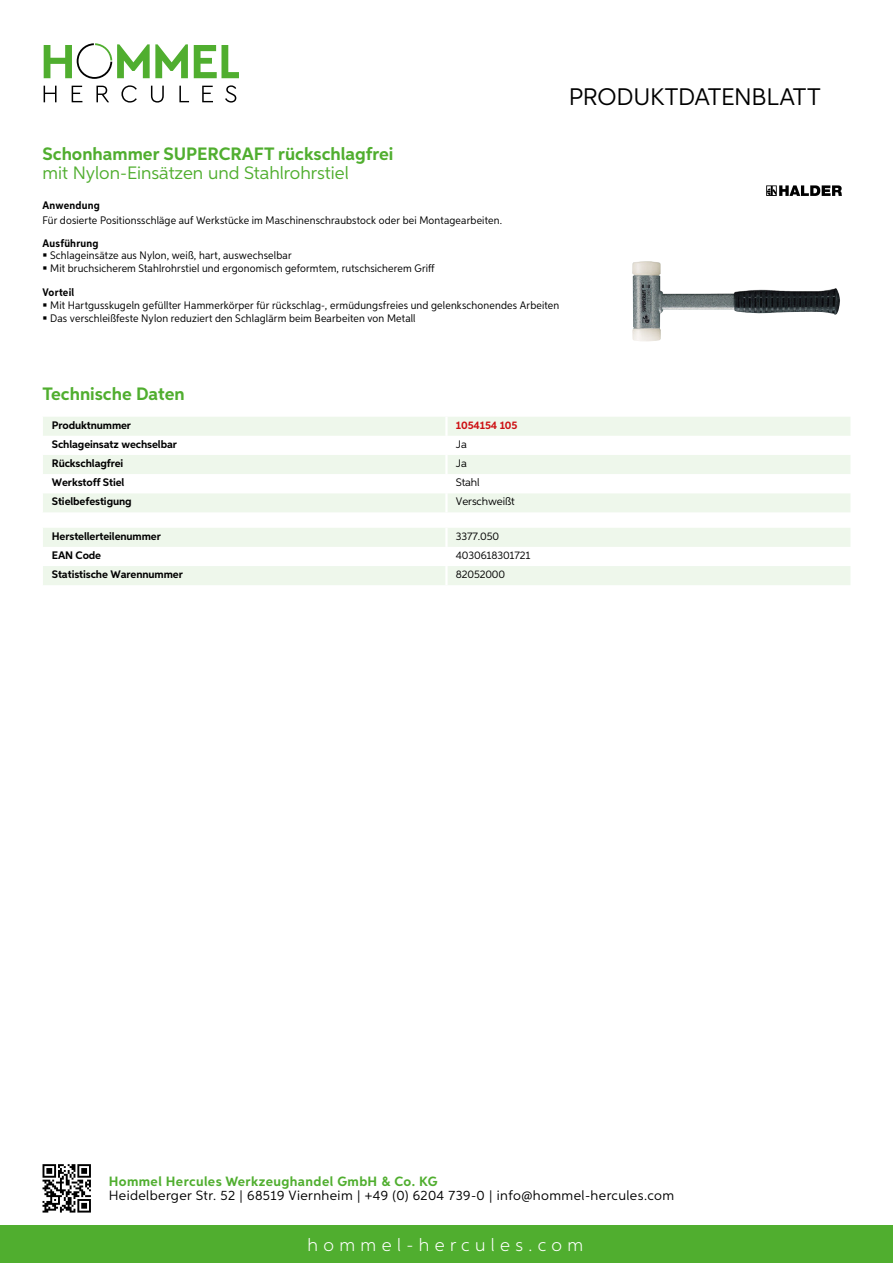
<style>
.page{position:relative;width:893px;height:1263px;background:#fff}
.page>*{position:absolute;margin:0;border:0;box-sizing:border-box;transform-origin:0 0}
.t1{font:24px "Aspira";letter-spacing:-.01em;color:#000}
.t2{font:700 18px "Aspira";color:#50ae2f}
.t3{font:18px "Aspira";color:#50ae2f}
.t4{font:300 18px "Aspira";letter-spacing:.3em;color:#fff}
.t5{font:13.5px "Aspira";letter-spacing:.03em;color:#000}
.t6{font:700 13.5px "Aspira";letter-spacing:.03em;color:#50ae2f}
.t7{font:10.95px/12.8px "Aspira Nar";letter-spacing:.015em;color:#000}
.t8{font:700 10.95px "Aspira";letter-spacing:-.01em;color:#000}
.t9{font:10.95px "Aspira";letter-spacing:-.01em;color:#000}
.t10{font:700 10.95px "Aspira Nar";letter-spacing:.02em;color:#000}
.t11{font:700 10.95px "Aspira";letter-spacing:-.01em;color:#cd1013}
</style>
<div class="page">
<div style="left:0;top:1226px;width:893px;height:37px;background:#50ae2f"></div>
<svg style="left:43px;top:1164px;width:48px;height:48px"></svg>
<svg style="left:194px;top:45px;width:45px;height:33px"></svg>
<svg style="left:44px;top:43px;width:144px;height:36px"></svg>
<svg style="left:44px;top:86px;width:13px;height:16px"></svg>
<svg style="left:72px;top:86px;width:10px;height:16px"></svg>
<svg style="left:96px;top:86px;width:13px;height:16px"></svg>
<svg style="left:121px;top:85px;width:16px;height:18px"></svg>
<svg style="left:151px;top:86px;width:13px;height:17px"></svg>
<svg style="left:179px;top:86px;width:10px;height:16px"></svg>
<svg style="left:202px;top:86px;width:11px;height:16px"></svg>
<svg style="left:225px;top:85px;width:11px;height:18px"></svg>
<div style="left:43px;top:417px;width:807px;height:95px;background:#eef7eb"></div>
<svg style="left:43px;top:436px;width:807px;height:57px"></svg>
<hr style="left:445px;top:417px;width:3px;height:19px;background:#fff">
<hr style="left:445px;top:436px;width:3px;height:19px;background:#fff">
<hr style="left:445px;top:455px;width:3px;height:19px;background:#fff">
<hr style="left:445px;top:474px;width:3px;height:19px;background:#fff">
<hr style="left:445px;top:493px;width:3px;height:19px;background:#fff">
<svg style="left:43px;top:528px;width:807px;height:57px"></svg>
<hr style="left:445px;top:566px;width:3px;height:19px;background:#fff">
<img style="left:632px;top:261px;width:208px;height:80px">
<svg style="left:766px;top:185px;width:76px;height:11px"></svg>
<h1 class="t1" style="left:569px;top:82px;width:253px">Produktdatenblatt</h1>
<h2 class="t2" style="left:43px;top:142px;width:352px">Schonhammer SUPERCRAFT rückschlagfrei</h2>
<h2 class="t3" style="left:43px;top:162px;width:308px">mit Nylon-Einsätzen und Stahlrohrstiel</h2>
<p class="t10" style="left:43px;top:199px;width:59px">Anwendung</p>
<p class="t7" style="left:43px;top:214px;width:461px">Für dosierte Positionsschläge auf Werkstücke im Maschinenschraubstock oder bei Montagearbeiten.</p>
<p class="t10" style="left:43px;top:236px;width:58px">Ausführung</p>
<p class="t7" style="left:50px;top:249px;width:386px">Schlageinsätze aus Nylon, weiß, hart, auswechselbar<br>Mit bruchsicherem Stahlrohrstiel und ergonomisch geformtem, rutschsicherem Griff</p>
<p class="t10" style="left:43px;top:286px;width:33px">Vorteil</p>
<p class="t7" style="left:50px;top:299px;width:511px">Mit Hartgusskugeln gefüllter Hammerkörper für rückschlag-, ermüdungsfreies und gelenkschonendes Arbeiten<br>Das verschleißfeste Nylon reduziert den Schlaglärm beim Bearbeiten von Metall</p>
<h2 class="t2" style="left:43px;top:382px;width:144px">Technische Daten</h2>
<p class="t8" style="left:52px;top:418px;width:81px">Produktnummer</p>
<p class="t11" style="left:456px;top:418px;width:63px">1054154 105</p>
<p class="t8" style="left:52px;top:437px;width:127px">Schlageinsatz wechselbar</p>
<p class="t9" style="left:456px;top:437px;width:13px">Ja</p>
<p class="t8" style="left:52px;top:456px;width:73px">Rückschlagfrei</p>
<p class="t9" style="left:456px;top:456px;width:13px">Ja</p>
<p class="t8" style="left:52px;top:475px;width:74px">Werkstoff Stiel</p>
<p class="t9" style="left:456px;top:476px;width:25px">Stahl</p>
<p class="t8" style="left:52px;top:495px;width:81px">Stielbefestigung</p>
<p class="t9" style="left:456px;top:495px;width:60px">Verschweißt</p>
<p class="t8" style="left:52px;top:529px;width:111px">Herstellerteilenummer</p>
<p class="t9" style="left:456px;top:529px;width:45px">3377.050</p>
<p class="t8" style="left:52px;top:548px;width:51px">EAN Code</p>
<p class="t9" style="left:456px;top:548px;width:76px">4030618301721</p>
<p class="t8" style="left:52px;top:567px;width:132px">Statistische Warennummer</p>
<p class="t9" style="left:456px;top:567px;width:51px">82052000</p>
<p class="t6" style="left:109px;top:1172px;width:330px">Hommel Hercules Werkzeughandel GmbH &amp; Co. KG</p>
<p class="t5" style="left:109px;top:1187px;width:567px">Heidelberger Str. 52 | 68519 Viernheim | +49 (0) 6204 739-0 | info@hommel-hercules.com</p>
<h2 class="t4" style="left:307px;top:1234px;width:277px">hommel-hercules.com</h2>
</div>
